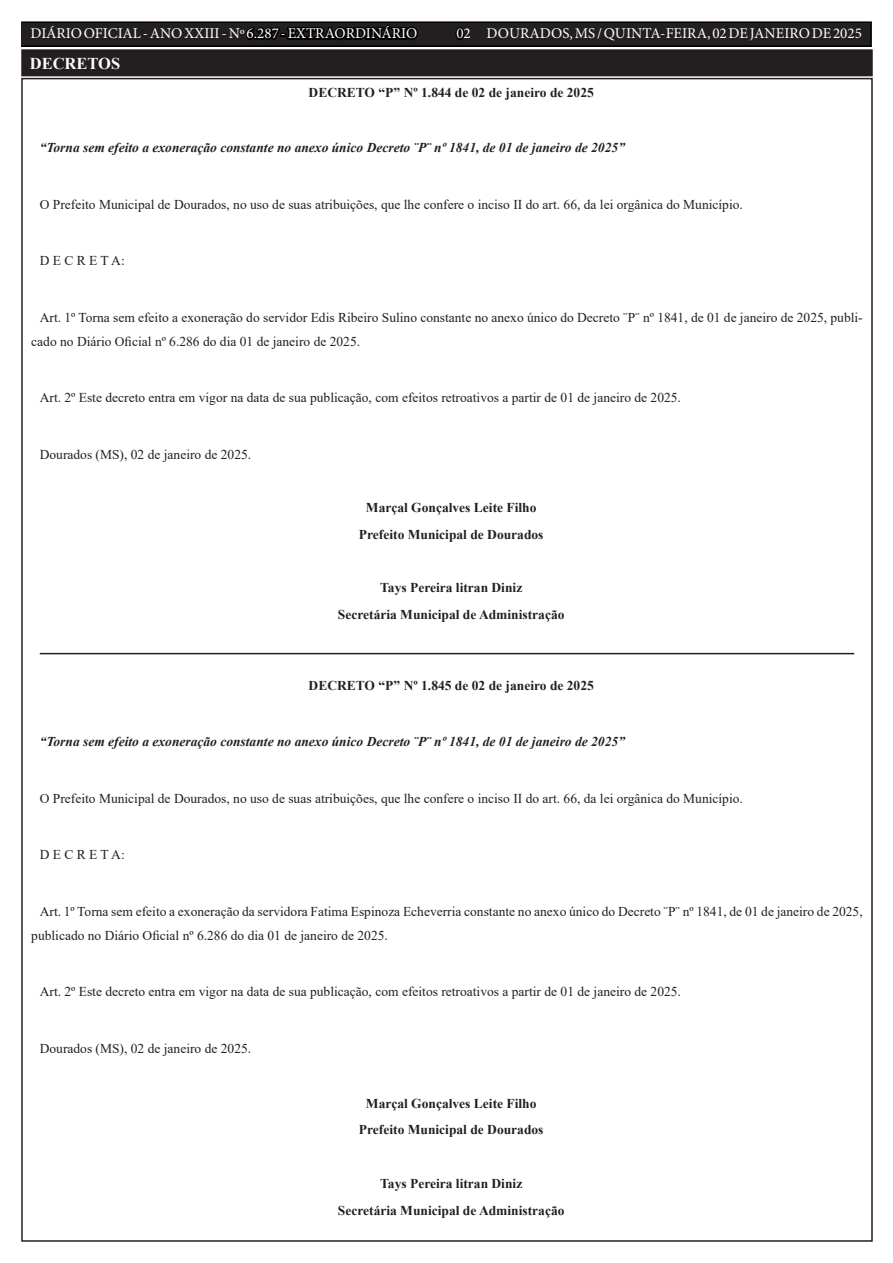
<style>
.page{position:relative;width:893px;height:1263px;background:#fff}
.page>*{position:absolute;margin:0;border:0;box-sizing:border-box;transform-origin:0 0}
.TEXTO{font:700 16.5px "Times New Roman";color:#fdfaf8}
.t1{font:15px "Minion Pro";color:#fff}
.TEXTO-2{font:13.5px/24px "Times New Roman";color:#231f20}
.TEXTO-3{font:700 13.5px "Times New Roman";color:#231f20}
.TEXTO-4{font:italic 700 13.5px "Times New Roman";color:#231f20}
.s1{color:#000}
</style>
<div class="page">
<div style="left:21px;top:22px;width:850px;height:24px;background:#231f20"></div>
<div style="left:21px;top:21px;width:851px;height:26px;border:2px solid #000"></div>
<hr style="left:40px;top:653px;width:814px;height:1px;background:#231f20">
<div style="left:23px;top:51px;width:848px;height:23px;background:#231f20"></div>
<div style="left:21px;top:49px;width:852px;height:27px;border:4px solid #231f20"></div>
<p class="t1" style="left:31px;top:24px;width:388px">DIÁRIO OFICIAL - ANO XXIII - Nº <span class="s1">6.287 - EXTRAORDINÁRIO</span></p>
<p class="t1" style="left:456px;top:24px;width:407px"><span class="s1">0</span>2 DOURADOS, MS / QUINTA-FEIRA, 02 DE JANEIRO DE 2025</p>
<p class="TEXTO" style="left:30px;top:52px;width:92px">DECRETOS</p>
<p class="TEXTO-3" style="left:309px;top:83px;width:287px">DECRETO “P” Nº 1.844 de 02 de janeiro de 2025</p>
<p class="TEXTO-4" style="left:40px;top:138px;width:587px">“Torna sem efeito a exoneração constante no anexo único Decreto ¨P¨ nº 1841, de 01 de janeiro de 2025”</p>
<p class="TEXTO-2" style="left:40px;top:192px;width:705px">O Prefeito Municipal de Dourados, no uso de suas atribuições, que lhe confere o inciso II do art. 66, da lei orgânica do Município.</p>
<p class="TEXTO-2" style="left:40px;top:248px;width:87px">D E C R E T A:</p>
<p class="TEXTO-2" style="left:31px;top:305px;width:833px;text-indent:9px">Art. 1º Torna sem efeito a exoneração do servidor Edis Ribeiro Sulino constante no anexo único do Decreto ¨P¨ nº 1841, de 01 de janeiro de 2025, publi&shy;cado no Diário Oficial nº 6.286 do dia 01 de janeiro de 2025.</p>
<p class="TEXTO-2" style="left:40px;top:385px;width:643px">Art. 2º Este decreto entra em vigor na data de sua publicação, com efeitos retroativos a partir de 01 de janeiro de 2025.</p>
<p class="TEXTO-2" style="left:40px;top:442px;width:213px">Dourados (MS), 02 de janeiro de 2025.</p>
<p class="TEXTO-3" style="left:366px;top:498px;width:172px">Marçal Gonçalves Leite Filho</p>
<p class="TEXTO-3" style="left:359px;top:525px;width:186px">Prefeito Municipal de Dourados</p>
<p class="TEXTO-3" style="left:380px;top:578px;width:144px">Tays Pereira litran Diniz</p>
<p class="TEXTO-3" style="left:338px;top:605px;width:228px">Secretária Municipal de Administração</p>
<p class="TEXTO-3" style="left:309px;top:675px;width:287px">DECRETO “P” Nº 1.845 de 02 de janeiro de 2025</p>
<p class="TEXTO-4" style="left:40px;top:732px;width:587px">“Torna sem efeito a exoneração constante no anexo único Decreto ¨P¨ nº 1841, de 01 de janeiro de 2025”</p>
<p class="TEXTO-2" style="left:40px;top:786px;width:705px">O Prefeito Municipal de Dourados, no uso de suas atribuições, que lhe confere o inciso II do art. 66, da lei orgânica do Município.</p>
<p class="TEXTO-2" style="left:40px;top:842px;width:87px">D E C R E T A:</p>
<p class="TEXTO-2" style="left:31px;top:899px;width:833px;text-indent:9px">Art. 1º Torna sem efeito a exoneração da servidora Fatima Espinoza Echeverria constante no anexo único do Decreto ¨P¨ nº 1841, de 01 de janeiro de 2025, publicado no Diário Oficial nº 6.286 do dia 01 de janeiro de 2025.</p>
<p class="TEXTO-2" style="left:40px;top:979px;width:643px">Art. 2º Este decreto entra em vigor na data de sua publicação, com efeitos retroativos a partir de 01 de janeiro de 2025.</p>
<p class="TEXTO-2" style="left:40px;top:1036px;width:213px">Dourados (MS), 02 de janeiro de 2025.</p>
<p class="TEXTO-3" style="left:366px;top:1093px;width:172px">Marçal Gonçalves Leite Filho</p>
<p class="TEXTO-3" style="left:359px;top:1120px;width:186px">Prefeito Municipal de Dourados</p>
<p class="TEXTO-3" style="left:380px;top:1174px;width:144px">Tays Pereira litran Diniz</p>
<p class="TEXTO-3" style="left:338px;top:1200px;width:228px">Secretária Municipal de Administração</p>
</div>
